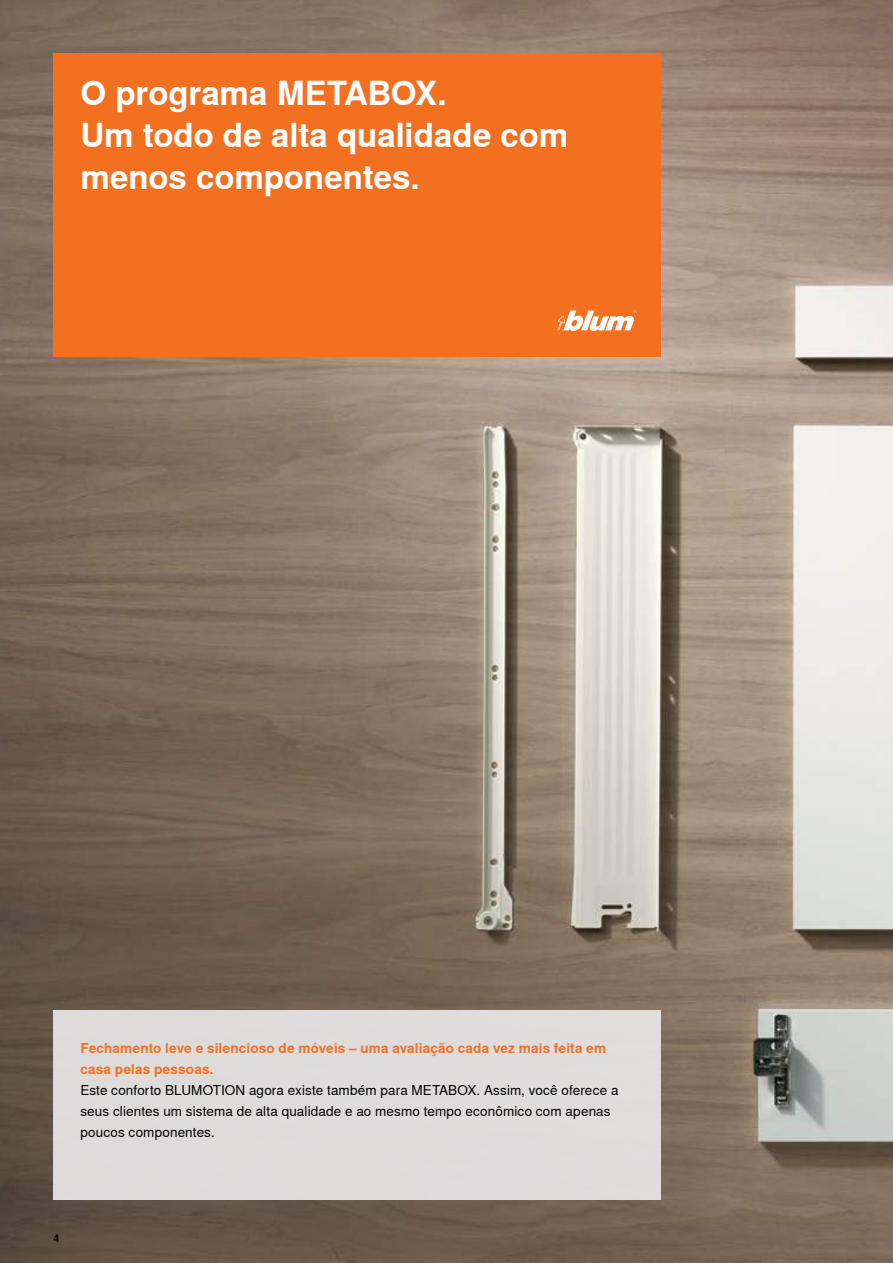
<style>
.page{position:relative;width:893px;height:1263px;background:#fff}
.page>*{position:absolute;margin:0;border:0;box-sizing:border-box;transform-origin:0 0}
.t1{font:700 33px/42px "Nimbus Sans Global";color:#fff}
.t2{font:13.5px/21px "Nimbus Sans Global";letter-spacing:.01em;color:#000}
.t3{font:700 13.5px/21px "Nimbus Sans Global";letter-spacing:.015em;color:#f37021}
.t4{font:700 10.5px "Nimbus Sans Global";color:#000}
</style>
<div class="page">
<img style="left:0;top:0;width:893px;height:1263px">
<div style="left:54px;top:54px;width:607px;height:303px;background:#f37021"></div>
<svg style="left:557px;top:310px;width:80px;height:21px"></svg>
<div style="left:54px;top:1010px;width:607px;height:190px;background:#dedcdb"></div>
<h1 class="t1" style="left:80px;top:73px;width:489px">O programa METABOX.<br>Um todo de alta qualidade com menos componentes.</h1>
<p class="t3" style="left:80px;top:1037px;width:527px">Fechamento leve e silencioso de móveis – uma avaliação cada vez mais feita em casa pelas pessoas.</p>
<p class="t2" style="left:80px;top:1079px;width:540px">Este conforto BLUMOTION agora existe também para METABOX. Assim, você oferece a seus clientes um sistema de alta qualidade e ao mesmo tempo econômico com apenas poucos componentes.</p>
<p class="t4" style="left:54px;top:1232px;width:7px">4</p>
</div>
